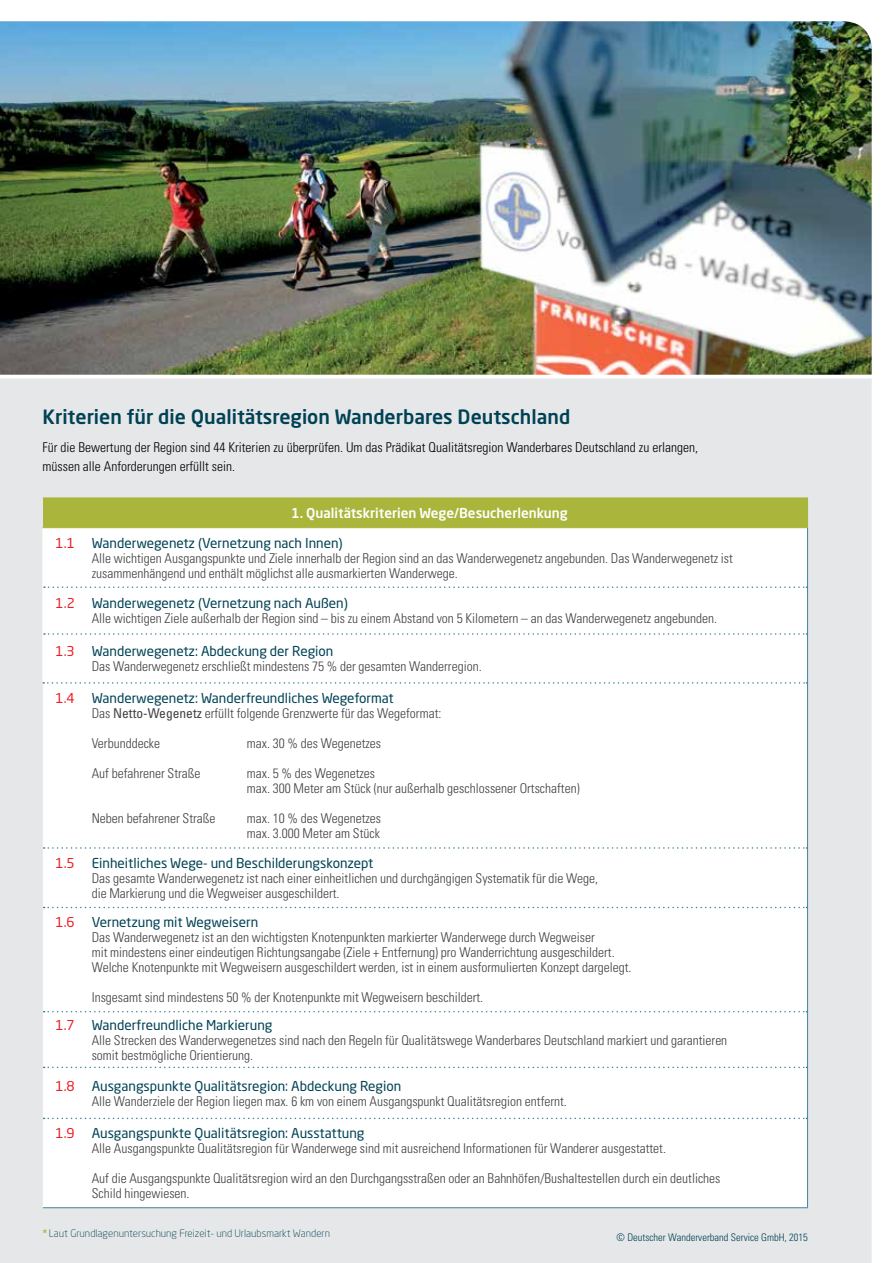
<style>
.page{position:relative;width:893px;height:1263px;background:#fff}
.page>*{position:absolute;margin:0;border:0;box-sizing:border-box;transform-origin:0 0}
.t1{font:500 19.5px "Neo Sans Pro";color:#004255}
.t2{font:300 condensed 13.5px/15px "Univers";color:#414042}
.t3{font:13.5px "Neo Sans Pro";color:#004255}
.t4{font:300 condensed 13.5px/19.5px "Univers";color:#000}
.t5{font:500 13.5px "Neo Sans Pro";color:#fff}
.t6{font:13.5px "Neo Sans Pro";color:#ed1d24}
.t7{font:300 condensed 10.5px "Univers";color:#004255}
.t8{font:300 10.35px "Neo Sans Pro";color:#004255}
.s1{font-weight:400}
.s2{font-weight:500;font-size:10.5px;color:#a9b63b}
</style>
<div class="page">
<img style="left:0;top:21px;width:872px;height:1242px">
<hr style="left:0;top:375px;width:880px;height:3px;background:#fff">
<div style="left:43px;top:498px;width:764px;height:30px;background:#a9b63b"></div>
<svg style="left:43px;top:528px;width:764px;height:679px"></svg>
<hr style="left:42px;top:528px;width:1px;height:59px;background:#fff">
<hr style="left:42px;top:587px;width:1px;height:47px;background:#fff">
<hr style="left:42px;top:634px;width:1px;height:48px;background:#fff">
<hr style="left:43px;top:497px;width:765px;height:1px;background:#a9b63b">
<svg style="left:807px;top:498px;width:1px;height:29px"></svg>
<hr style="left:42px;top:527px;width:766px;height:1px;background:#a9b63b">
<hr style="left:807px;top:528px;width:1px;height:59px;background:#3f839a">
<svg style="left:44px;top:586px;width:763px;height:2px"></svg>
<hr style="left:807px;top:587px;width:1px;height:47px;background:#3f839a">
<svg style="left:44px;top:633px;width:763px;height:2px"></svg>
<hr style="left:807px;top:634px;width:1px;height:49px;background:#3f839a">
<svg style="left:43px;top:682px;width:764px;height:2px"></svg>
<hr style="left:807px;top:683px;width:1px;height:165px;background:#3f839a">
<svg style="left:44px;top:847px;width:763px;height:2px"></svg>
<hr style="left:807px;top:848px;width:1px;height:59px;background:#3f839a">
<svg style="left:44px;top:907px;width:763px;height:1px"></svg>
<hr style="left:807px;top:907px;width:1px;height:105px;background:#3f839a">
<svg style="left:44px;top:1011px;width:763px;height:1px"></svg>
<hr style="left:807px;top:1012px;width:1px;height:55px;background:#3f839a">
<svg style="left:44px;top:1066px;width:763px;height:2px"></svg>
<hr style="left:807px;top:1067px;width:1px;height:51px;background:#3f839a">
<svg style="left:44px;top:1118px;width:763px;height:1px"></svg>
<hr style="left:807px;top:1118px;width:1px;height:89px;background:#3f839a">
<hr style="left:43px;top:1207px;width:765px;height:1px;background:#3f839a">
<h1 class="t1" style="left:42px;top:404px;width:529px">Kriterien für die Qualitätsregion Wanderbares Deutschland</h1>
<p class="t4" style="left:42px;top:437px;width:657px">Für die Bewertung der Region sind 44 Kriterien zu überprüfen. Um das Prädikat Qualitätsregion Wanderbares Deutschland zu erlangen, müssen alle Anforderungen erfüllt sein.</p>
<p class="t5" style="left:291px;top:504px;width:278px">1. Qualitätskriterien Wege/Besucherlenkung</p>
<p class="t6" style="left:56px;top:534px;width:21px">1.1</p>
<p class="t3" style="left:92px;top:534px;width:252px">Wanderwegenetz (Vernetzung nach I nnen)</p>
<p class="t2" style="left:92px;top:550px;width:643px">Alle wichtigen Ausgangspunkte und Ziele innerhalb der Region sind an das Wanderwegenetz angebunden. Das Wanderwegenetz ist zusammenhängend und enthält möglichst alle ausmarkierten Wanderwege.</p>
<p class="t6" style="left:56px;top:595px;width:21px">1.2</p>
<p class="t3" style="left:92px;top:595px;width:258px">Wanderwegenetz (Vernetzung nach Außen)</p>
<p class="t2" style="left:92px;top:611px;width:627px">Alle wichtigen Ziele außerhalb der Region sind – bis zu einem Abstand von 5 Kilometern – an das Wanderwegenetz angebunden.</p>
<p class="t6" style="left:56px;top:643px;width:21px">1.3</p>
<p class="t3" style="left:92px;top:643px;width:243px">Wanderwegenetz: Abdeckung der Region</p>
<p class="t2" style="left:92px;top:659px;width:391px">Das Wanderwegenetz erschließt mindestens 75 % der gesamten Wanderregion.</p>
<p class="t6" style="left:56px;top:690px;width:21px">1.4</p>
<p class="t3" style="left:92px;top:690px;width:304px">Wanderwegenetz: Wanderfreundliches Wegeformat</p>
<p class="t2" style="left:92px;top:706px;width:351px">Das <span class="s1">Netto-Wegenetz</span> erfüllt folgende Grenzwerte für das Wegeformat:</p>
<p class="t2" style="left:92px;top:736px;width:70px">Verbunddecke</p>
<p class="t2" style="left:247px;top:736px;width:136px">max. 30 % des Wegenetzes</p>
<p class="t2" style="left:92px;top:766px;width:110px">Auf befahrener Straße</p>
<p class="t2" style="left:247px;top:766px;width:334px">max. 5 % des Wegenetzes<br>max. 300 Meter am Stück (nur außerhalb geschlossener Ortschaften)</p>
<p class="t2" style="left:92px;top:811px;width:125px">Neben befahrener Straße</p>
<p class="t2" style="left:247px;top:811px;width:136px">max. 10 % des Wegenetzes max. 3.000 Meter am Stück</p>
<p class="t6" style="left:56px;top:855px;width:21px">1.5</p>
<p class="t3" style="left:92px;top:855px;width:283px">Einheitliches Wege- und Beschilderungskonzept</p>
<p class="t2" style="left:92px;top:871px;width:508px">Das gesamte Wanderwegenetz ist nach einer einheitlichen und durchgängigen Systematik für die Wege, die Markierung und die Wegweiser ausgeschildert.</p>
<p class="t6" style="left:56px;top:914px;width:21px">1.6</p>
<p class="t3" style="left:92px;top:914px;width:168px">Vernetzung mit Wegweisern</p>
<p class="t2" style="left:92px;top:930px;width:541px">Das Wanderwegenetz ist an den wichtigsten Knotenpunkten markierter Wanderwege durch Wegweiser<br>mit mindestens einer eindeutigen Richtungsangabe (Ziele + Entfernung) pro Wanderrichtung ausgeschildert.<br>Welche Knotenpunkte mit Wegweisern ausgeschildert werden, ist in einem ausformulierten Konzept dargelegt.</p>
<p class="t2" style="left:92px;top:990px;width:393px">Insgesamt sind mindestens 50 % der Knotenpunkte mit Wegweisern beschildert.</p>
<p class="t6" style="left:56px;top:1016px;width:21px">1.7</p>
<p class="t3" style="left:92px;top:1016px;width:182px">Wanderfreundliche Markierung</p>
<p class="t2" style="left:92px;top:1032px;width:637px">Alle Strecken des Wanderwegenetzes sind nach den Regeln für Qualitätswege Wanderbares Deutschland markiert und garantieren somit bestmögliche Orientierung.</p>
<p class="t6" style="left:56px;top:1077px;width:21px">1.8</p>
<p class="t3" style="left:92px;top:1077px;width:311px">Ausgangspunkte Qualitätsregion: Abdeckung Region</p>
<p class="t2" style="left:92px;top:1093px;width:477px">Alle Wanderziele der Region liegen max. 6 km von einem Ausgangspunkt Qualitätsregion entfernt.</p>
<p class="t6" style="left:56px;top:1125px;width:21px">1.9</p>
<p class="t3" style="left:92px;top:1125px;width:274px">Ausgangspunkte Qualitätsregion: Ausstattung</p>
<p class="t2" style="left:92px;top:1141px;width:576px">Alle Ausgangspunkte Qualitätsregion für Wanderwege sind mit ausreichend Informationen für Wanderer ausgestattet.</p>
<p class="t2" style="left:92px;top:1171px;width:630px">Auf die Ausgangspunkte Qualitätsregion wird an den Durchgangsstraßen oder an Bahnhöfen/Bushaltestellen durch ein deutliches<br>Schild hingewiesen.</p>
<p class="t8" style="left:43px;top:1227px;width:289px"><span class="s2">*</span> Laut Grundlagenuntersuchung Freizeit- und Urlaubsmarkt Wandern</p>
<p class="t7" style="left:617px;top:1231px;width:193px">© Deutscher Wanderverband Service GmbH, 2015</p>
</div>
